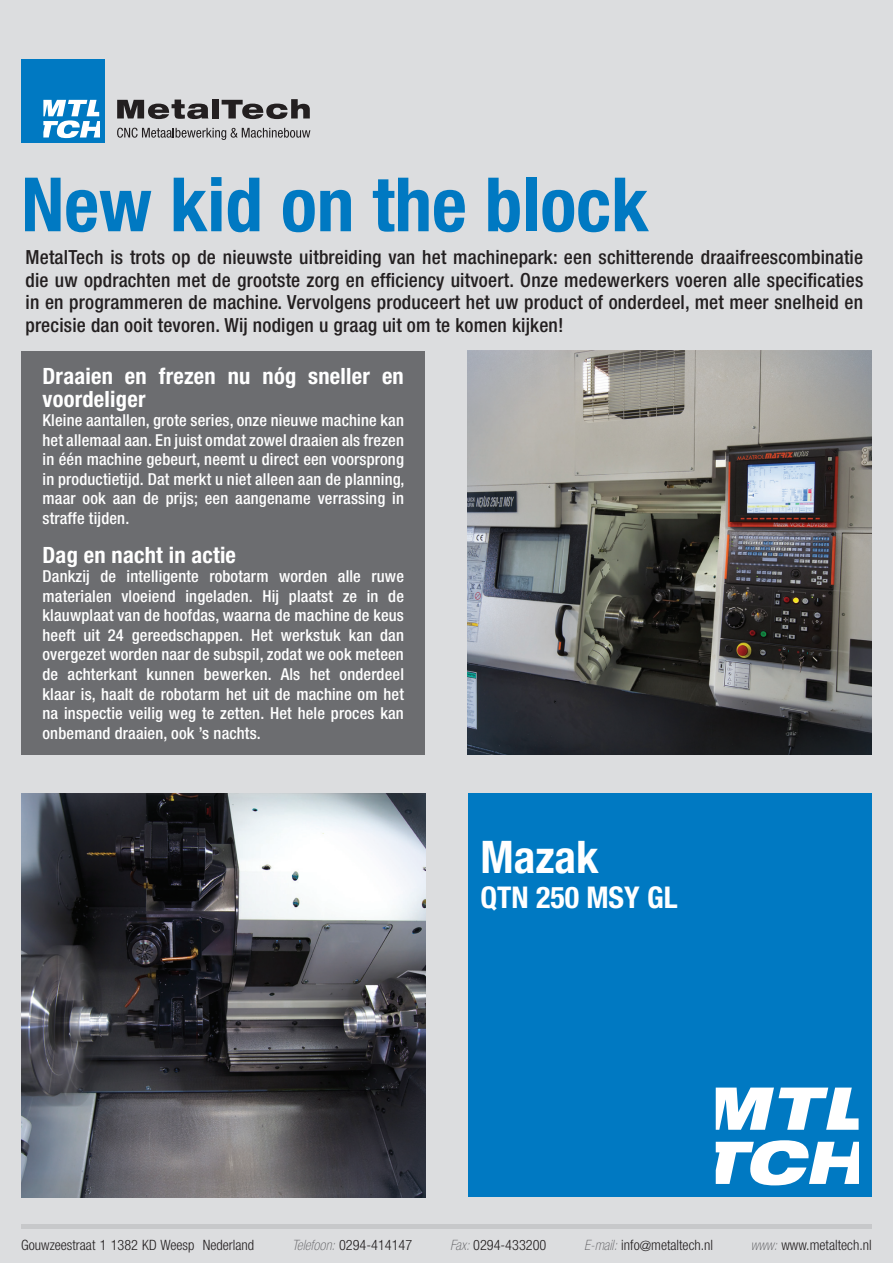
<style>
.page{position:relative;width:893px;height:1263px;background:#dcdddf}
.page>*{position:absolute;margin:0;border:0;box-sizing:border-box;transform-origin:0 0}
.t1{font:700 condensed 75px "Helvetica Neue";color:#0079c2}
.t2{font:700 condensed 45px "Helvetica Neue";color:#fff}
.t3{font:700 condensed 30px "Helvetica Neue";color:#fff}
.t4{font:700 condensed 22.5px/22.5px "Helvetica Neue";letter-spacing:.01em;color:#fff}
.t5{font:500 condensed 19.5px/22.5px "Helvetica Neue";letter-spacing:.01em;color:#231f20;text-align:justify}
.t6{font:500 condensed 16.5px/19.5px "Helvetica Neue";letter-spacing:.01em;color:#fff;text-align:justify}
.t7{font:300 condensed 14.25px "Helvetica Neue";color:#231f20}
.s1{font-weight:100;font-style:italic;color:#636366}
</style>
<div class="page">
<div style="left:468px;top:793px;width:404px;height:404px;background:#0079c2"></div>
<svg style="left:716px;top:1087px;width:143px;height:43px"></svg>
<svg style="left:716px;top:1140px;width:143px;height:45px"></svg>
<img style="left:468px;top:351px;width:404px;height:404px">
<div style="left:21px;top:60px;width:83px;height:83px;background:#0079c2"></div>
<svg style="left:43px;top:100px;width:56px;height:38px"></svg>
<svg style="left:117px;top:128px;width:193px;height:12px"></svg>
<svg style="left:117px;top:100px;width:91px;height:19px"></svg>
<div style="left:212px;top:99px;width:7px;height:19px;background:#231f20"></div>
<svg style="left:222px;top:99px;width:88px;height:20px"></svg>
<div style="left:21px;top:351px;width:404px;height:404px;background:#6c6d70"></div>
<img style="left:21px;top:793px;width:404px;height:404px">
<hr style="left:21px;top:1225px;width:851px;height:4px;background:#c7c8ca">
<h1 class="t1" style="left:21px;top:159px;width:629px">New kid on the block</h1>
<p class="t5" style="left:26px;top:246px;width:839px">MetalTech is trots op de nieuwste uitbreiding van het machinepark: een schitterende draaifreescombinatie die uw opdrachten met de grootste zorg en efficiency uitvoert. Onze medewerkers voeren alle specificaties in en programmeren de machine. Vervolgens produceert het uw product of onderdeel, met meer snelheid en precisie dan ooit tevoren. Wij nodigen u graag uit om te komen kijken!</p>
<h3 class="t4" style="left:43px;top:365px;width:363px">Draaien en frezen nu nóg sneller en voordeliger</h3>
<p class="t6" style="left:43px;top:411px;width:364px">Kleine aantallen, grote series, onze nieuwe machine kan het allemaal aan. En juist omdat zowel draaien als frezen in één machine gebeurt, neemt u direct een voorsprong in productietijd. Dat merkt u niet alleen aan de planning, maar ook aan de prijs; een aangename verrassing in straffe tijden.</p>
<h3 class="t4" style="left:43px;top:543px;width:195px">Dag en nacht in actie</h3>
<p class="t6" style="left:43px;top:567px;width:363px">Dankzij de intelligente robotarm worden alle ruwe materialen vloeiend ingeladen. Hij plaatst ze in de klauwplaat van de hoofdas, waarna de machine de keus heeft uit 24 gereedschappen. Het werkstuk kan dan overgezet worden naar de subspil, zodat we ook meteen de achterkant kunnen bewerken. Als het onderdeel klaar is, haalt de robotarm het uit de machine om het na inspectie veilig weg te zetten. Het hele proces kan onbemand draaien, ook ’s nachts.</p>
<h2 class="t2" style="left:480px;top:830px;width:120px">Mazak</h2>
<h3 class="t3" style="left:480px;top:879px;width:199px">QTN 250 MSY GL</h3>
<p class="t7" style="left:21px;top:1237px;width:234px">Gouwzeestraat 1 1382 KD Weesp Nederland</p>
<p class="t7" style="left:292px;top:1237px;width:122px"><span class="s1">Telefoon:</span> 0294-414147</p>
<p class="t7" style="left:450px;top:1237px;width:98px"><span class="s1">Fax:</span> 0294-433200</p>
<p class="t7" style="left:584px;top:1237px;width:131px"><span class="s1">E-mail:</span> info@metaltech.nl</p>
<p class="t7" style="left:751px;top:1237px;width:122px"><span class="s1">www:</span> www.metaltech.nl</p>
</div>
